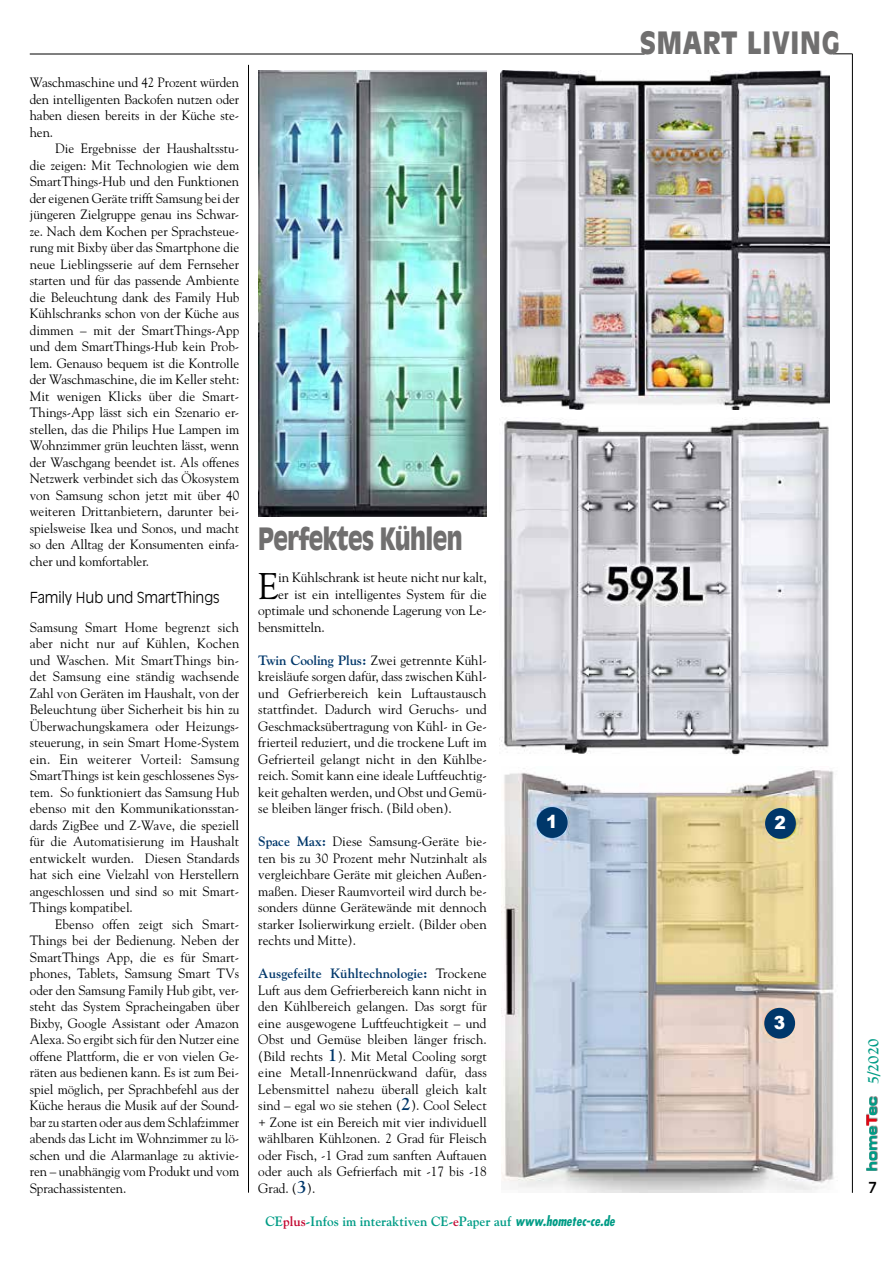
<style>
.page{position:relative;width:893px;height:1263px;background:#fff}
.page>*{position:absolute;margin:0;border:0;box-sizing:border-box;transform-origin:0 0}
.t1{font:36.9px "Goudy";color:#000}
.t2{font:900 30.3px "Antique Olive";letter-spacing:-.025em;color:#706f6f;scale:.78 1}
.t3{font:900 30.3px "Antique Olive";letter-spacing:.025em;color:#706f6f;scale:.88 1}
.t4{font:900 18px "Arial";color:#fff;scale:.95 1}
.t5{font:300 15px "Antique Olive";letter-spacing:-.005em;color:#000}
.t6{font:700 15px "Goudy";color:#009c86}
.t7{font:15px "Antique Olive";color:#000}
.t8{font:13.5px/16.5px "Goudy";letter-spacing:-.005em;color:#000;text-align:justify}
.t9{font:700 13.5px "Goudy";color:#009c86}
.s1{font-weight:700;color:#00376a}
.s2{font-weight:700;font-size:18px;color:#00376a}
.s3{color:#c20831}
.s4{font-family:"Futura";font-style:italic;font-stretch:condensed}
</style>
<div class="page">
<svg style="left:833px;top:54px;width:19px;height:1px"></svg>
<svg style="left:866px;top:1096px;width:11px;height:74px"></svg>
<hr style="left:30px;top:54px;width:615px;height:1px;background:#000">
<hr style="left:852px;top:54px;width:1px;height:1139px;background:#000">
<hr style="left:248px;top:65px;width:1px;height:1128px;background:#000">
<img style="left:501px;top:71px;width:329px;height:339px">
<img style="left:501px;top:768px;width:333px;height:425px">
<img style="left:501px;top:417px;width:328px;height:338px">
<img style="left:258px;top:71px;width:229px;height:445px">
<div style="left:537px;top:807px;width:31px;height:31px;background:#00376a;border-radius:50%"></div>
<div style="left:765px;top:808px;width:31px;height:31px;background:#00376a;border-radius:50%"></div>
<div style="left:764px;top:1008px;width:31px;height:30px;background:#00376a;border-radius:50%"></div>
<p class="t8" style="left:30px;top:74px;width:211px">Waschmaschine und 42 Prozent würden den intelligenten Backofen nutzen oder haben diesen bereits in der Küche ste&shy;hen.</p>
<p class="t8" style="left:30px;top:140px;width:211px;text-indent:26px">Die Ergebnisse der Haushaltsstu&shy;die zeigen: Mit Technologien wie dem SmartThings-Hub und den Funktionen der eigenen Geräte trifft Samsung bei der jüngeren Zielgruppe genau ins Schwar&shy;ze. Nach dem Kochen per Sprachsteue&shy;rung mit Bixby über das Smartphone die neue Lieblingsserie auf dem Fernseher starten und für das passende Ambiente die Beleuchtung dank des Family Hub Kühlschranks schon von der Küche aus dimmen – mit der SmartThings-App und dem SmartThings-Hub kein Prob&shy;lem. Genauso bequem ist die Kontrolle der Waschmaschine, die im Keller steht:<br>Mit wenigen Klicks über die Smart-Things-App lässt sich ein Szenario er&shy;stellen, das die Philips Hue Lampen im Wohnzimmer grün leuchten lässt, wenn der Waschgang beendet ist. Als offenes Netzwerk verbindet sich das Ökosystem von Samsung schon jetzt mit über 40 weiteren Drittanbietern, darunter bei&shy;spielsweise Ikea und Sonos, und macht so den Alltag der Konsumenten einfa&shy;cher und komfortabler.</p>
<p class="t5" style="left:30px;top:589px;width:191px">Family Hub und SmartThings</p>
<p class="t8" style="left:30px;top:618px;width:211px">Samsung Smart Home begrenzt sich aber nicht nur auf Kühlen, Kochen und Waschen. Mit SmartThings bin&shy;det Samsung eine ständig wachsende Zahl von Geräten im Haushalt, von der Beleuchtung über Sicherheit bis hin zu Überwachungskamera oder Heizungs&shy;steuerung, in sein Smart Home-System ein. Ein weiterer Vorteil: Samsung SmartThings ist kein geschlossenes Sys&shy;tem. So funktioniert das Samsung Hub ebenso mit den Kommunikationsstan&shy;dards ZigBee und Z-Wave, die speziell für die Automatisierung im Haushalt entwickelt wurden. Diesen Standards hat sich eine Vielzahl von Herstellern angeschlossen und sind so mit Smart-Things kompatibel.</p>
<p class="t8" style="left:30px;top:915px;width:211px;text-indent:26px">Ebenso offen zeigt sich Smart-Things bei der Bedienung. Neben der SmartThings App, die es für Smart&shy;phones, Tablets, Samsung Smart TVs oder den Samsung Family Hub gibt, ver&shy;steht das System Spracheingaben über Bixby, Google Assistant oder Amazon Alexa. So ergibt sich für den Nutzer eine offene Plattform, die er von vielen Ge&shy;räten aus bedienen kann. Es ist zum Bei&shy;spiel möglich, per Sprachbefehl aus der Küche heraus die Musik auf der Sound&shy;bar zu starten oder aus dem Schlafzimmer abends das Licht im Wohnzimmer zu lö&shy;schen und die Alarmanlage zu aktivie&shy;ren – unabhängig vom Produkt und vom Sprachassistenten.</p>
<h2 class="t3" style="left:640px;top:25px;width:228px">SMART LIVING</h2>
<h2 class="t2" style="left:258px;top:520px;width:264px">Perfektes Kühlen</h2>
<h1 class="t1" style="left:258px;top:563px;width:22px">E</h1>
<p class="t8" style="left:278px;top:569px;width:210px">in Kühlschrank ist heute nicht nur kalt,</p>
<p class="t8" style="left:278px;top:585px;width:210px">er ist ein intelligentes System für die</p>
<p class="t8" style="left:258px;top:602px;width:230px">optimale und schonende Lagerung von Le-</p>
<p class="t8" style="left:258px;top:618px;width:68px">bensmitteln.</p>
<p class="t8" style="left:258px;top:651px;width:230px"><span class="s1">Twin Cooling Plus:</span> Zwei getrennte Kühl&shy;kreisläufe sorgen dafür, dass zwischen Kühl&shy;und Gefrierbereich kein Luftaustausch stattfindet. Dadurch wird Geruchs- und Geschmacksübertragung von Kühl- in Ge&shy;frierteil reduziert, und die trockene Luft im Gefrierteil gelangt nicht in den Kühlbe&shy;reich. Somit kann eine ideale Luftfeuchtig&shy;keit gehalten werden, und Obst und Gemü&shy;se bleiben länger frisch. (Bild oben).</p>
<p class="t8" style="left:258px;top:833px;width:230px"><span class="s1">Space Max:</span> Diese Samsung-Geräte bie&shy;ten bis zu 30 Prozent mehr Nutzinhalt als vergleichbare Geräte mit gleichen Außen&shy;maßen. Dieser Raumvorteil wird durch be&shy;sonders dünne Gerätewände mit dennoch starker Isolierwirkung erzielt. (Bilder oben rechts und Mitte).</p>
<p class="t8" style="left:258px;top:965px;width:230px"><span class="s1">Ausgefeilte Kühltechnologie:</span> Trockene Luft aus dem Gefrierbereich kann nicht in den Kühlbereich gelangen. Das sorgt für eine ausgewogene Luftfeuchtigkeit – und Obst und Gemüse bleiben länger frisch. (Bild rechts <span class="s2">1</span>). Mit Metal Cooling sorgt eine Metall-Innenrückwand dafür, dass Lebensmittel nahezu überall gleich kalt sind – egal wo sie stehen (<span class="s2">2</span>). Cool Select + Zone ist ein Bereich mit vier individuell wählbaren Kühlzonen. 2 Grad für Fleisch oder Fisch, -1 Grad zum sanften Auftauen oder auch als Gefrierfach mit -17 bis -18<br>Grad. (<span class="s2">3</span>).</p>
<h3 class="t4" style="left:546px;top:809px;width:14px">1</h3>
<h3 class="t4" style="left:774px;top:809px;width:14px">2</h3>
<h3 class="t4" style="left:774px;top:1009px;width:14px">3</h3>
<p class="t9" style="left:265px;top:1212px;width:351px">CE<span class="s3">plus</span>-Infos im interaktiven CE-<span class="s3">e</span>Paper auf <span class="s4">www.hometec-ce.de</span></p>
<p class="t6" style="left:864px;top:1084px;width:47px;rotate:-90deg">5/2020</p>
<p class="t7" style="left:869px;top:1178px;width:10px">7</p>
</div>
